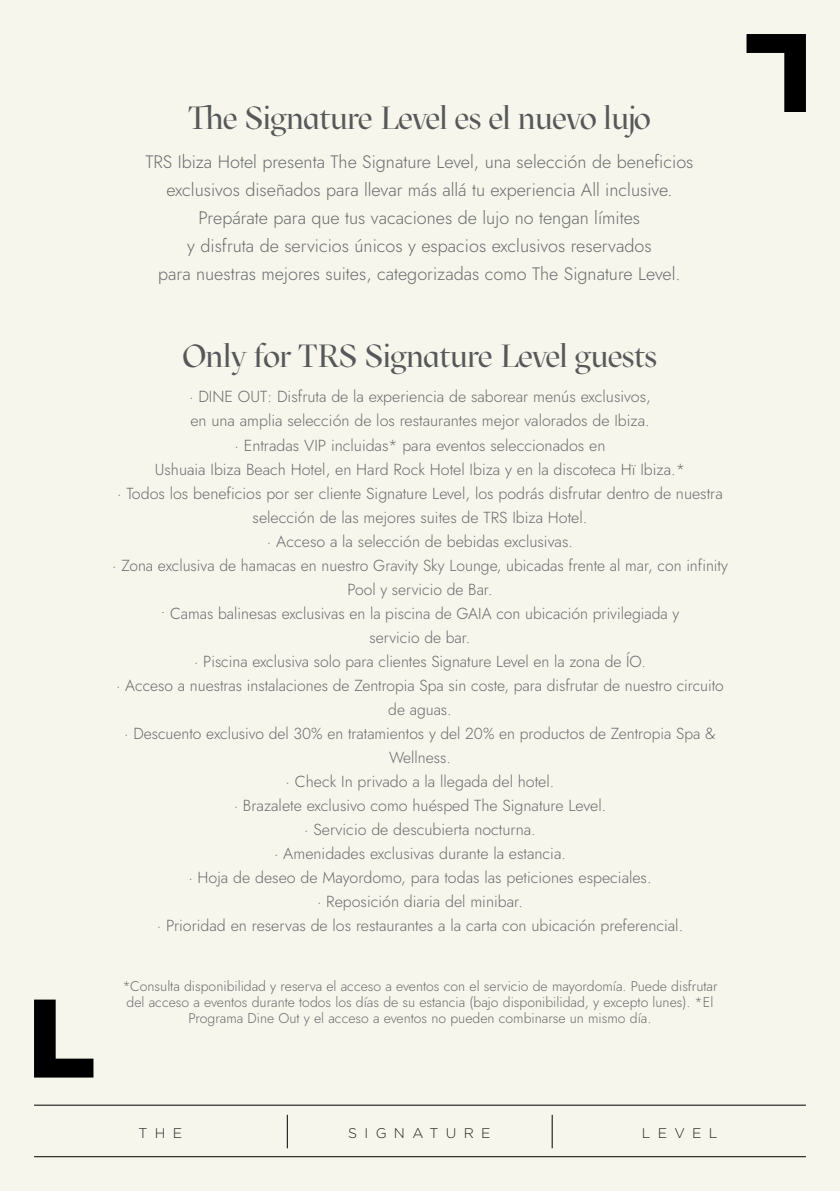
<style>
.page{position:relative;width:840px;height:1191px;background:#fff}
.page>*{position:absolute;margin:0;border:0;box-sizing:border-box;transform-origin:0 0}
.t1{font:32px "MAZIUSREVIEW20.09";color:#57585a}
.t2{font:18px/28px "Jost";color:#6c6d70;text-align:center}
.t3{font:16px/24px "Jost";color:#6c6d70;text-align:center}
.t4{font:14px/16px "Jost";color:#6c6d70;text-align:center}
.t5{font:300 14px "Gotham";letter-spacing:.52em;color:#231f20}
</style>
<div class="page">
<div style="left:0;top:0;width:839px;height:1191px;background:#f7f6ec"></div>
<svg style="left:746px;top:34px;width:59px;height:78px"></svg>
<svg style="left:34px;top:999px;width:59px;height:78px"></svg>
<hr style="left:34px;top:1104px;width:771px;height:1px;background:#000">
<hr style="left:34px;top:1156px;width:771px;height:1px;background:#000">
<hr style="left:287px;top:1114px;width:1px;height:34px;background:#000">
<hr style="left:551px;top:1114px;width:1px;height:34px;background:#000">
<p class="t1" style="left:188px;top:99px;width:463px">The Signature Level es el nuevo lujo</p>
<p class="t2" style="left:145px;top:148px;width:549px">TRS Ibiza Hotel presenta The Signature Level, una selección de beneficios exclusivos diseñados para llevar más allá tu experiencia All inclusive.</p>
<p class="t2" style="left:198px;top:204px;width:443px">Prepárate para que tus vacaciones de lujo no tengan límites</p>
<p class="t2" style="left:187px;top:232px;width:465px">y disfruta de servicios únicos y espacios exclusivos reservados</p>
<p class="t2" style="left:158px;top:260px;width:523px">para nuestras mejores suites, categorizadas como The Signature Level.</p>
<p class="t1" style="left:183px;top:338px;width:475px">Only for TRS Signature Level guests</p>
<p class="t3" style="left:189px;top:385px;width:463px">· DINE OUT: Disfruta de la experiencia de saborear menús exclusivos,</p>
<p class="t3" style="left:190px;top:409px;width:460px">en una amplia selección de los restaurantes mejor valorados de Ibiza.</p>
<p class="t3" style="left:234px;top:433px;width:372px">· Entradas VIP incluidas* para eventos seleccionados en</p>
<p class="t3" style="left:155px;top:457px;width:531px">Ushuaia Ibiza Beach Hotel, en Hard Rock Hotel Ibiza y en la discoteca Hï Ibiza.*</p>
<p class="t3" style="left:117px;top:481px;width:607px">· Todos los beneficios por ser cliente Signature Level, los podrás disfrutar dentro de nuestra selección de las mejores suites de TRS Ibiza Hotel.</p>
<p class="t3" style="left:267px;top:529px;width:307px">· Acceso a la selección de bebidas exclusivas.</p>
<p class="t3" style="left:112px;top:553px;width:616px">· Zona exclusiva de hamacas en nuestro Gravity Sky Lounge, ubicadas frente al mar, con infinity<br>Pool y servicio de Bar.</p>
<p class="t3" style="left:161px;top:601px;width:519px">• Camas balinesas exclusivas en la piscina de GAIA con ubicación privilegiada y</p>
<p class="t3" style="left:369px;top:625px;width:102px">servicio de bar.</p>
<p class="t3" style="left:194px;top:649px;width:453px">· Piscina exclusiva solo para clientes Signature Level en la zona de ÍO.</p>
<p class="t3" style="left:116px;top:673px;width:609px">· Acceso a nuestras instalaciones de Zentropia Spa sin coste, para disfrutar de nuestro circuito de aguas.</p>
<p class="t3" style="left:124px;top:721px;width:592px">· Descuento exclusivo del 30% en tratamientos y del 20% en productos de Zentropia Spa &amp;<br>Wellness.</p>
<p class="t3" style="left:285px;top:769px;width:270px">· Check In privado a la llegada del hotel.</p>
<p class="t3" style="left:233px;top:793px;width:374px">· Brazalete exclusivo como huésped The Signature Level.</p>
<p class="t3" style="left:304px;top:817px;width:233px">· Servicio de descubierta nocturna.</p>
<p class="t3" style="left:274px;top:841px;width:293px">· Amenidades exclusivas durante la estancia.</p>
<p class="t3" style="left:188px;top:865px;width:464px">· Hoja de deseo de Mayordomo, para todas las peticiones especiales.</p>
<p class="t3" style="left:317px;top:889px;width:207px">· Reposición diaria del minibar.</p>
<p class="t3" style="left:157px;top:913px;width:527px">· Prioridad en reservas de los restaurantes a la carta con ubicación preferencial.</p>
<p class="t4" style="left:122px;top:978px;width:596px">*Consulta disponibilidad y reserva el acceso a eventos con el servicio de mayordomía. Puede disfrutar del acceso a eventos durante todos los días de su estancia (bajo disponibilidad, y excepto lunes). *El<br>Programa Dine Out y el acceso a eventos no pueden combinarse un mismo día.</p>
<p class="t5" style="left:138px;top:1123px;width:45px">THE</p>
<p class="t5" style="left:348px;top:1123px;width:144px">SIGNATURE</p>
<p class="t5" style="left:641px;top:1123px;width:77px">LEVEL</p>
</div>
